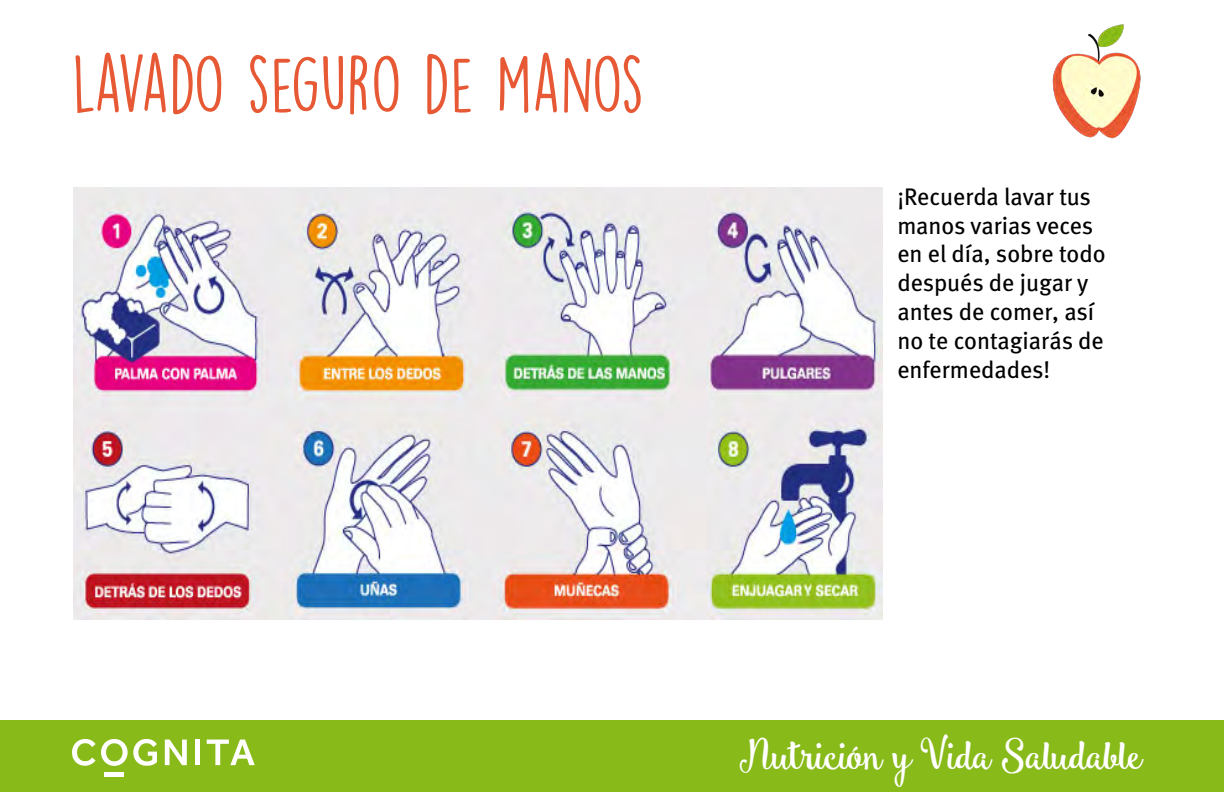
<style>
.page{position:relative;width:1224px;height:792px;background:#fff}
.page>*{position:absolute;margin:0;border:0;box-sizing:border-box;transform-origin:0 0}
.t1{font:72px "DK Lemon Yellow Sun";letter-spacing:-.015em;color:#e65934}
.t2{font:41px "Smoothie Shoppe";letter-spacing:-.06em;color:#fff}
.t3{font:24px/28.8px "Meta Book LF";color:#000}
</style>
<div class="page">
<div style="left:0;top:720px;width:1224px;height:72px;background:#88ba1a"></div>
<img style="left:1052px;top:24px;width:89px;height:115px">
<svg style="left:165px;top:740px;width:22px;height:25px"></svg>
<div style="left:195px;top:740px;width:5px;height:25px;background:#fff"></div>
<svg style="left:72px;top:739px;width:85px;height:27px"></svg>
<div style="left:105px;top:772px;width:19px;height:5px;background:#fff"></div>
<svg style="left:207px;top:740px;width:48px;height:25px"></svg>
<img style="left:73px;top:187px;width:810px;height:432px">
<h1 class="t1" style="left:72px;top:39px;width:574px">LAVADO SEGURO DE MANOS</h1>
<p class="t3" style="left:897px;top:182px;width:210px">¡Recuerda lavar tus manos varias veces en el día, sobre todo después de jugar y antes de comer, así no te contagiarás de enfermedades!</p>
<h2 class="t2" style="left:740px;top:729px;width:405px">Nutrición y Vida Saludable</h2>
</div>
